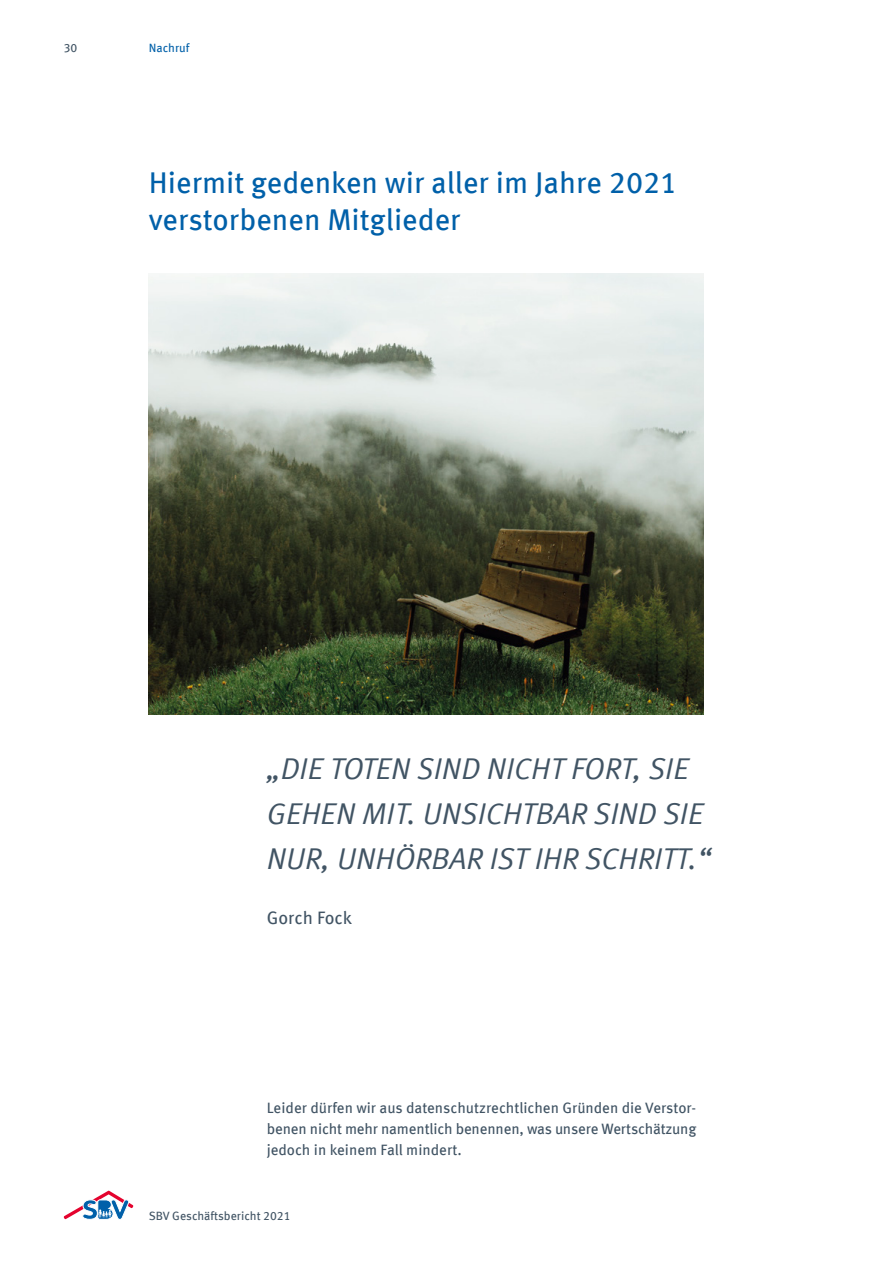
<style>
.page{position:relative;width:893px;height:1263px;background:#fff}
.page>*{position:absolute;margin:0;border:0;box-sizing:border-box;transform-origin:0 0}
.t1{font:30px/45px "Meta Offc Norm Ita";color:#415464}
.t2{font:30px/37.5px "Meta Offc";color:#0060a9}
.t3{font:18px "Meta Offc";letter-spacing:-.005em;color:#415464}
.t4{font:15px/21px "Meta Offc";letter-spacing:-.01em;color:#415464;text-align:justify}
.t5{font:12px "Meta Offc";color:#415464}
.t6{font:12px "Meta Offc";color:#0060a9}
</style>
<div class="page">
<img style="left:149px;top:273px;width:555px;height:441px">
<svg style="left:64px;top:1191px;width:69px;height:28px"></svg>
<p class="t5" style="left:64px;top:40px;width:15px">30</p>
<p class="t6" style="left:149px;top:40px;width:42px">Nachruf</p>
<h1 class="t2" style="left:149px;top:164px;width:530px">Hiermit gedenken wir aller im Jahre 2021 verstorbenen Mitglieder</h1>
<h1 class="t1" style="left:267px;top:746px;width:446px">„DIE TOTEN SIND NICHT FORT, SIE<br>GEHEN MIT. UNSICHTBAR SIND SIE<br>NUR, UNHÖRBAR IST IHR SCHRITT.“</h1>
<p class="t3" style="left:267px;top:907px;width:87px">Gorch Fock</p>
<p class="t4" style="left:267px;top:1098px;width:431px">Leider dürfen wir aus datenschutzrechtlichen Gründen die Verstor&shy;benen nicht mehr namentlich benennen, was unsere Wertschätzung jedoch in keinem Fall mindert.</p>
<p class="t5" style="left:149px;top:1208px;width:143px">SBV Geschäftsbericht 2021</p>
</div>
